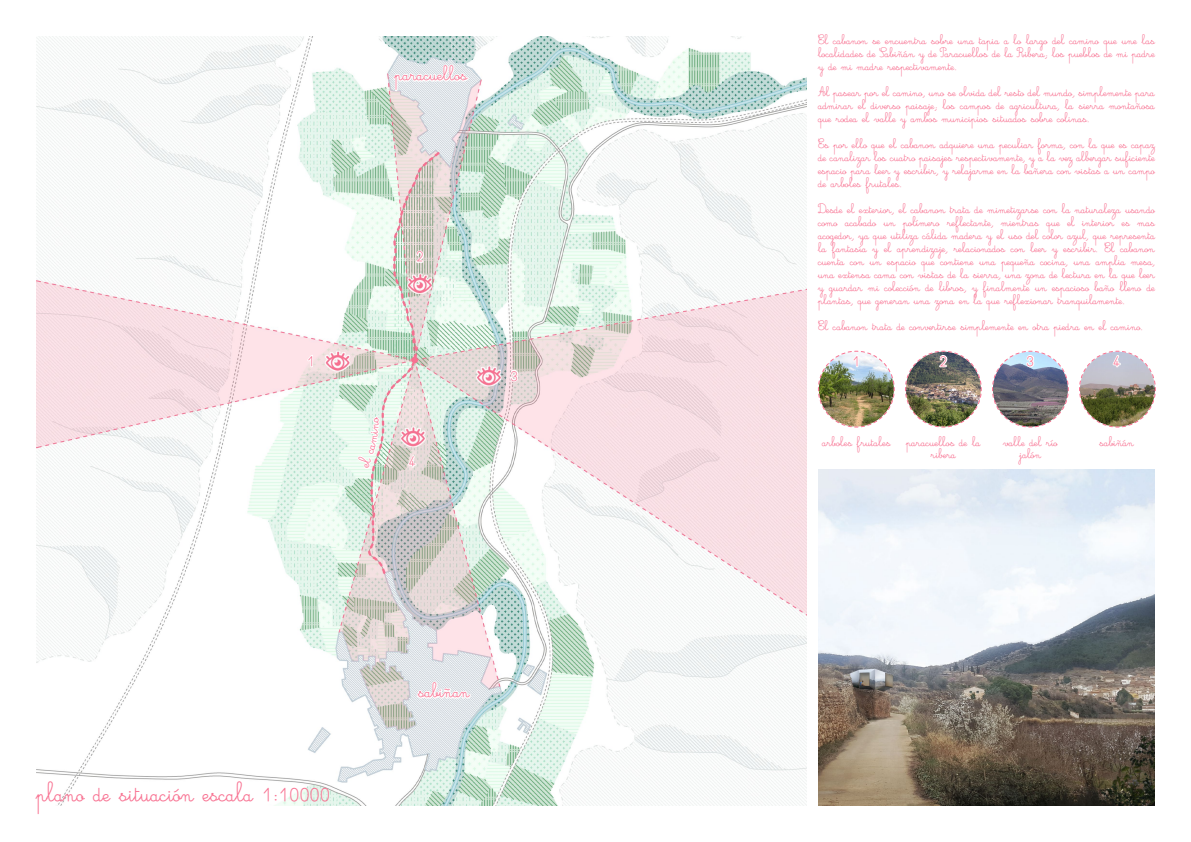
<style>
.page{position:relative;width:1191px;height:842px;background:#fff}
.page>*{position:absolute;margin:0;border:0;box-sizing:border-box;transform-origin:0 0}
.t1{font:16px "Gaston Demo";color:#f87191}
.t2{font:12px "Gaston Demo";color:#f87191}
.t3{font:8px/13px "Gaston Demo";color:#f87191;text-align:justify}
</style>
<div class="page">
<img style="left:36px;top:36px;width:770px;height:770px">
<img style="left:819px;top:470px;width:336px;height:336px">
<svg style="left:416px;top:680px;width:56px;height:23px"></svg>
<svg style="left:392px;top:64px;width:78px;height:28px"></svg>
<svg style="left:305px;top:352px;width:9px;height:16px"></svg>
<img style="left:817px;top:350px;width:78px;height:78px">
<img style="left:905px;top:350px;width:77px;height:78px">
<img style="left:992px;top:350px;width:77px;height:78px">
<img style="left:1079px;top:350px;width:77px;height:78px">
<svg style="left:509px;top:369px;width:10px;height:14px"></svg>
<svg style="left:413px;top:249px;width:12px;height:15px"></svg>
<svg style="left:407px;top:448px;width:10px;height:25px"></svg>
<svg style="left:355px;top:324px;width:27px;height:147px"></svg>
<h2 class="t2" style="left:394px;top:69px;width:74px">paracuellos</h2>
<h2 class="t2" style="left:416px;top:250px;width:9px">2</h2>
<p class="t3" style="left:818px;top:35px;width:338px">El cabanon se encuentra sobre una tapia a lo largo del camino que une las localidades de Sabiñán y de Paracuellos de la Ribera; los pueblos de mi padre y de mi madre respectivamente.</p>
<p class="t3" style="left:818px;top:87px;width:338px">Al pasear por el camino, uno se olvida del resto del mundo, simplemente para admirar el diverso paisaje; los campos de agricultura, la sierra montañosa que rodea el valle y ambos municipios situados sobre colinas.</p>
<p class="t3" style="left:818px;top:139px;width:338px">Es por ello que el cabanon adquiere una peculiar forma, con la que es capaz de canalizar los cuatro paisajes respectivamente, y a la vez albergar suficiente espacio para leer y escribir, y relajarme en la bañera con vistas a un campo de arboles frutales.</p>
<p class="t3" style="left:818px;top:204px;width:338px">Desde el exterior, el cabanon trata de mimetizarse con la naturaleza usando como acabado un polímero reflectante, mientras que el interior es mas acogedor, ya que utiliza cálida madera y el uso del color azul, que representa la fantasía y el aprendizaje, relacionados con leer y escribir. El cabanon cuenta con un espacio que contiene una pequeña cocina, una amplia mesa, una extensa cama con vistas de la sierra, una zona de lectura en la que leer y guardar mi colección de libros, y finalmente un espacioso baño lleno de plantas, que generan una zona en la que reflexionar tranquilamente.</p>
<p class="t3" style="left:818px;top:321px;width:327px">El cabanon trata de convertirse simplemente en otra piedra en el camino.</p>
<h2 class="t2" style="left:307px;top:355px;width:9px">1</h2>
<h2 class="t2" style="left:852px;top:355px;width:9px">1</h2>
<h2 class="t2" style="left:939px;top:355px;width:9px">2</h2>
<h2 class="t2" style="left:1026px;top:355px;width:9px">3</h2>
<h2 class="t2" style="left:1112px;top:355px;width:9px">4</h2>
<h2 class="t2" style="left:510px;top:369px;width:9px">3</h2>
<h2 class="t2" style="left:408px;top:455px;width:9px">4</h2>
<h1 class="t1" style="left:36px;top:786px;width:295px">plano de situación escala 1:10000</h1>
<h2 class="t2" style="left:418px;top:686px;width:53px">sabiñan</h2>
<p class="t3" style="left:822px;top:437px;width:70px">arboles frutales</p>
<p class="t3" style="left:906px;top:437px;width:76px;line-height:12px;text-align:center">paracuellos de la ribera</p>
<p class="t3" style="left:1003px;top:437px;width:56px;line-height:12px;text-align:center">valle del río jalón</p>
<p class="t3" style="left:1099px;top:437px;width:36px">sabiñán</p>
</div>
